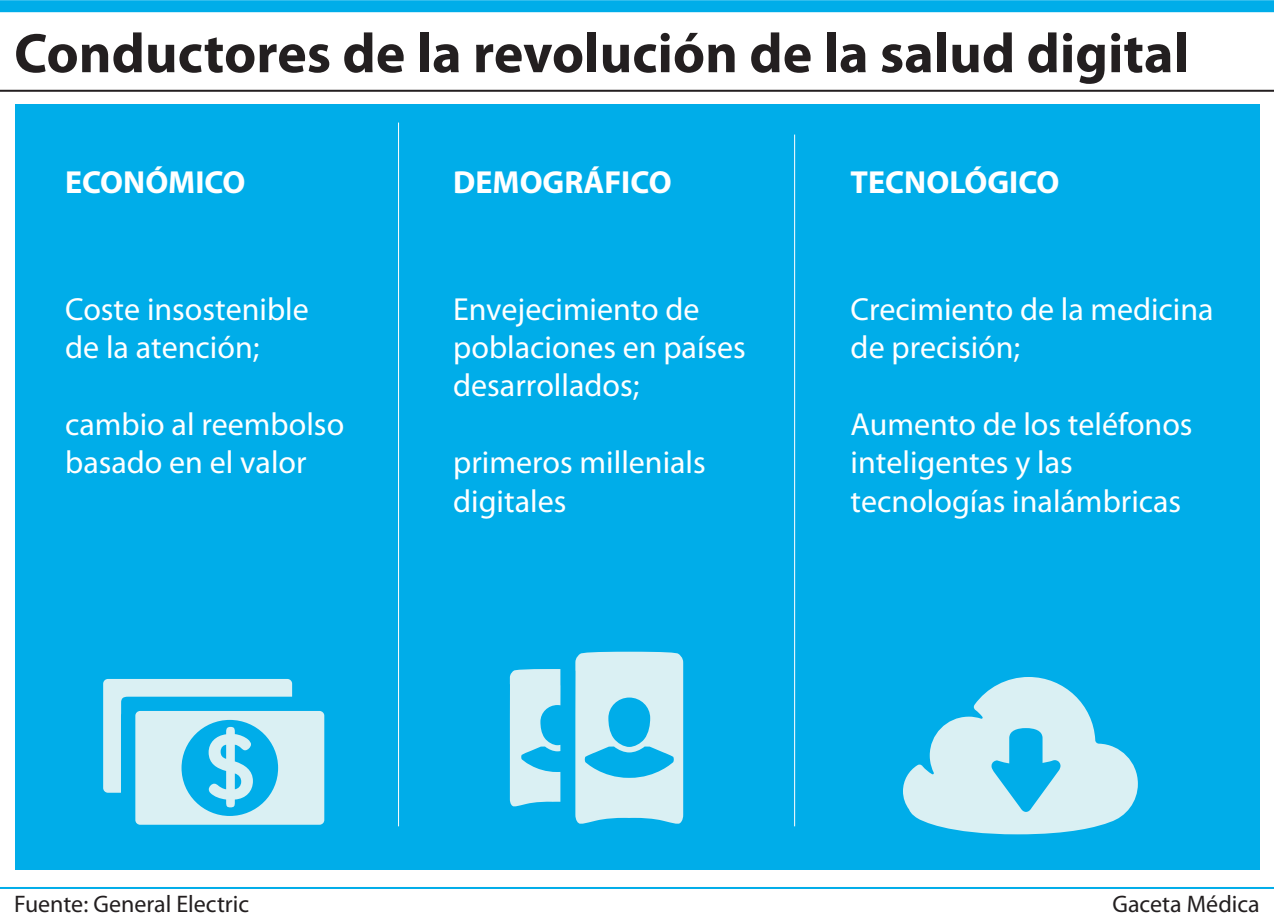
<style>
.page{position:relative;width:1274px;height:919px;background:#fff}
.page>*{position:absolute;margin:0;border:0;box-sizing:border-box;transform-origin:0 0}
.t1{font:700 56px "Myriad Pro";color:#231f20}
.t2{font:32px/38.4px "Myriad Pro";color:#fff}
.t3{font:700 32px "Myriad Pro";color:#fff}
.t4{font:24px "Myriad Pro";color:#231f20}
</style>
<div class="page">
<div style="left:0;top:0;width:1274px;height:12px;background:#00ade9"></div>
<hr style="left:0;top:90px;width:1274px;height:2px;background:#231f20">
<hr style="left:0;top:887px;width:1274px;height:2px;background:#00ade9">
<div style="left:15px;top:105px;width:1245px;height:765px;background:#00ade9"></div>
<svg style="left:103px;top:679px;width:221px;height:146px"></svg>
<svg style="left:510px;top:669px;width:50px;height:137px"></svg>
<svg style="left:575px;top:652px;width:108px;height:172px"></svg>
<svg style="left:903px;top:677px;width:235px;height:157px"></svg>
<hr style="left:398px;top:123px;width:1px;height:703px;background:#fff">
<hr style="left:794px;top:135px;width:1px;height:691px;background:#fff">
<h1 class="t1" style="left:14px;top:17px;width:1176px">Conductores de la revolución de la salud digital</h1>
<p class="t3" style="left:65px;top:162px;width:182px">ECONÓMICO</p>
<p class="t2" style="left:65px;top:289px;width:245px">Coste insostenible de la atención;</p>
<p class="t2" style="left:65px;top:404px;width:281px">cambio al reembolso basado en el valor</p>
<p class="t3" style="left:453px;top:162px;width:220px">DEMOGRÁFICO</p>
<p class="t2" style="left:453px;top:289px;width:294px">Envejecimiento de poblaciones en países desarrollados;</p>
<p class="t2" style="left:453px;top:443px;width:254px">primeros millenials digitales</p>
<p class="t3" style="left:850px;top:162px;width:210px">TECNOLÓGICO</p>
<p class="t2" style="left:850px;top:289px;width:364px">Crecimiento de la medicina de precisión;</p>
<p class="t2" style="left:850px;top:404px;width:343px">Aumento de los teléfonos inteligentes y las tecnologías inalámbricas</p>
<p class="t4" style="left:14px;top:889px;width:237px">Fuente: General Electric</p>
<p class="t4" style="left:1112px;top:889px;width:149px">Gaceta Médica</p>
</div>
